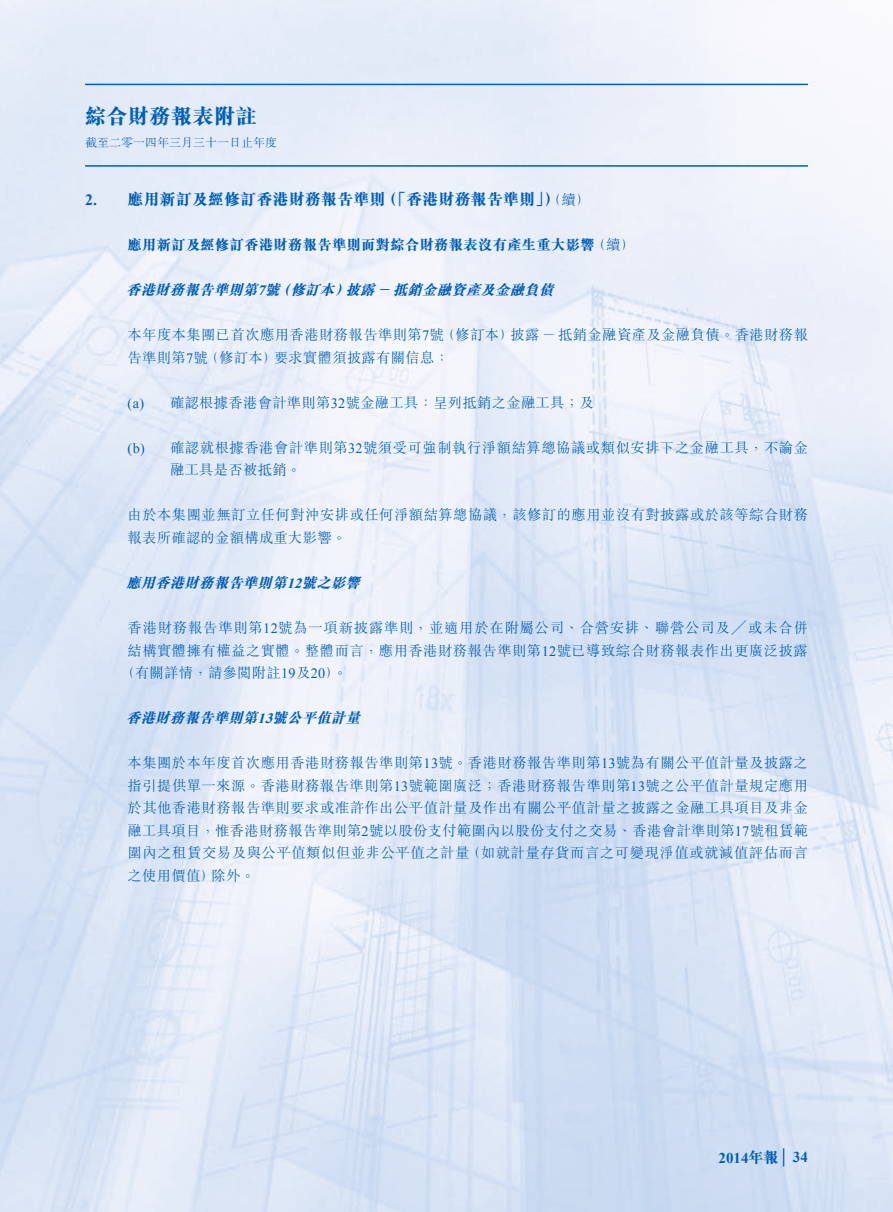
<style>
.page{position:relative;width:893px;height:1212px;background:#fff}
.page>*{position:absolute;margin:0;border:0;box-sizing:border-box;transform-origin:0 0}
.t1{font:800 21px "M Sung HK";letter-spacing:.025em;color:#005fb9}
.t2{font:800 15.75px "M Sung HK";letter-spacing:.025em;color:#005fb9}
.t3{font:700 15.75px "Times New Roman";color:#005fb9}
.t4{font:700 15px "Times New Roman";color:#005fb9}
.t5{font:300 14.25px/22.5px "M Sung HK";letter-spacing:.04em;color:#005fb9}
.t6{font:italic 800 14.25px "M Sung HK";color:#005fb9}
.t7{font:300 14.25px "M Sung HK";letter-spacing:.06em;color:#005fb9}
.t8{font:800 14.25px "M Sung HK";letter-spacing:.025em;color:#005fb9}
.t9{font:14.25px "Times New Roman";color:#005fb9}
.t10{font:italic 700 14.25px "Times New Roman";color:#005fb9}
.t11{font:300 12px "M Sung HK";color:#005fb9}
.s1{font-weight:300;font-size:14.25px}
.s2{font-family:"Times New Roman";font-weight:700}
.s3{font-family:"Times New Roman";font-weight:400}
.s4{font-family:"M Sung HK";font-weight:800}
</style>
<div class="page">
<img style="left:0;top:0;width:893px;height:1212px">
<hr style="left:85px;top:165px;width:723px;height:2px;background:#005fb9">
<hr style="left:85px;top:84px;width:723px;height:1px;background:#005fb9">
<h1 class="t1" style="left:85px;top:101px;width:173px">綜合財務報表附註</h1>
<p class="t11" style="left:85px;top:134px;width:193px">截至二零一四年三月三十一日止年度</p>
<p class="t3" style="left:85px;top:189px;width:14px">2.</p>
<p class="t2" style="left:128px;top:189px;width:259px">應用新訂及經修訂香港財務報告準則</p>
<p class="t2" style="left:382px;top:189px;width:210px">（「香港財務報告準則」）<span class="s1">（續(</span></p>
<p class="t8" style="left:128px;top:235px;width:469px">應用新訂及經修訂香港財務報告準則而對綜合財務報表沒有產生重大影響</p>
<p class="t6" style="left:393px;top:280px;width:167px">抵銷金融資產及金融負債</p>
<p class="t5" style="left:591px;top:233px;width:45px">（續(</p>
<p class="t6" style="left:126px;top:280px;width:138px">香港財務報告準則第</p>
<p class="t6" style="left:258px;top:280px;width:123px">號<span class="s2">7</span> 修訂本披露</p>
<p class="t6" style="left:276px;top:280px;width:21px">（</p>
<p class="t6" style="left:335px;top:280px;width:21px">）</p>
<p class="t6" style="left:377px;top:280px;width:21px">－</p>
<p class="t5" style="left:274px;top:323px;width:176px;text-indent:-146px">本年度本集團已首次應用香港財務報告準則第號<span class="s3">7</span>要求實體須披露有關信息：</p>
<p class="t5" style="left:510px;top:323px;width:299px">披露－抵銷金融資產及金融負債。香港財務報</p>
<p class="t5" style="left:441px;top:323px;width:74px">（修訂本）</p>
<p class="t5" style="left:128px;top:346px;width:82px">告準則第號<span class="s3">7</span></p>
<p class="t5" style="left:170px;top:391px;width:425px">確認根據香港會計準則第<span class="s3">32</span>號金融工具：呈列抵銷之金融工具；及</p>
<p class="t5" style="left:205px;top:346px;width:74px">（修訂本）</p>
<p class="t9" style="left:128px;top:394px;width:18px">a( )</p>
<p class="t9" style="left:128px;top:439px;width:19px">b( )</p>
<p class="t5" style="left:170px;top:436px;width:639px">確認就根據香港會計準則第<span class="s3">32</span>號須受可強制執行淨額結算總協議或類似安排下之金融工具，不論金</p>
<p class="t5" style="left:170px;top:458px;width:133px">融工具是否被抵銷。</p>
<p class="t5" style="left:128px;top:503px;width:682px">由於本集團並無訂立任何對沖安排或任何淨額結算總協議，該修訂的應用並沒有對披露或於該等綜合財務報表所確認的金額構成重大影響。</p>
<p class="t6" style="left:302px;top:573px;width:65px">號之影響</p>
<p class="t6" style="left:126px;top:573px;width:167px">應用香港財務報告準則第</p>
<p class="t7" style="left:128px;top:618px;width:682px">香港財務報告準則第<span class="s3">12</span>號為一項新披露準則，並適用於在附屬公司、合營安排、聯營公司及╱或未合併</p>
<p class="t5" style="left:128px;top:638px;width:682px">結構實體擁有權益之實體。整體而言，應用香港財務報告準則第<span class="s3">12</span>號已導致綜合財務報表作出更廣泛披露</p>
<p class="t5" style="left:120px;top:661px;width:228px">（有關詳情，請參閱附註<span class="s3">19</span>及<span class="s3">20</span> 。(</p>
<p class="t6" style="left:273px;top:708px;width:94px">號公平值計量</p>
<p class="t10" style="left:287px;top:573px;width:21px">12</p>
<p class="t6" style="left:126px;top:708px;width:138px">香港財務報告準則第</p>
<p class="t5" style="left:128px;top:751px;width:682px;text-align:right">本集團於本年度首次應用香港財務報告準則第<span class="s3">13</span>號。香港財務報告準則第<span class="s3">13</span>號為有關公平值計量及披露之指引提供單一來源。香港財務報告準則第<span class="s3">13</span>號範圍廣泛；香港財務報告準則第<span class="s3">13</span>號之公平值計量規定應用於其他香港財務報告準則要求或准許作出公平值計量及作出有關公平值計量之披露之金融工具項目及非金融工具項目，惟香港財務報告準則第<span class="s3">2</span>號以股份支付範圍內以股份支付之交易、香港會計準則第<span class="s3">17</span>號租賃範（如就計量存貨而言之可變現淨值或就減值評估而言</p>
<p class="t10" style="left:258px;top:708px;width:21px">13</p>
<p class="t5" style="left:212px;top:841px;width:259px;text-indent:-84px">圍內之租賃交易及與公平值類似但並非公平值之計量除外。</p>
<p class="t5" style="left:128px;top:863px;width:89px">之使用價值）</p>
<p class="t4" style="left:719px;top:1147px;width:91px">2014<span class="s4">年報</span>│ 34</p>
</div>
